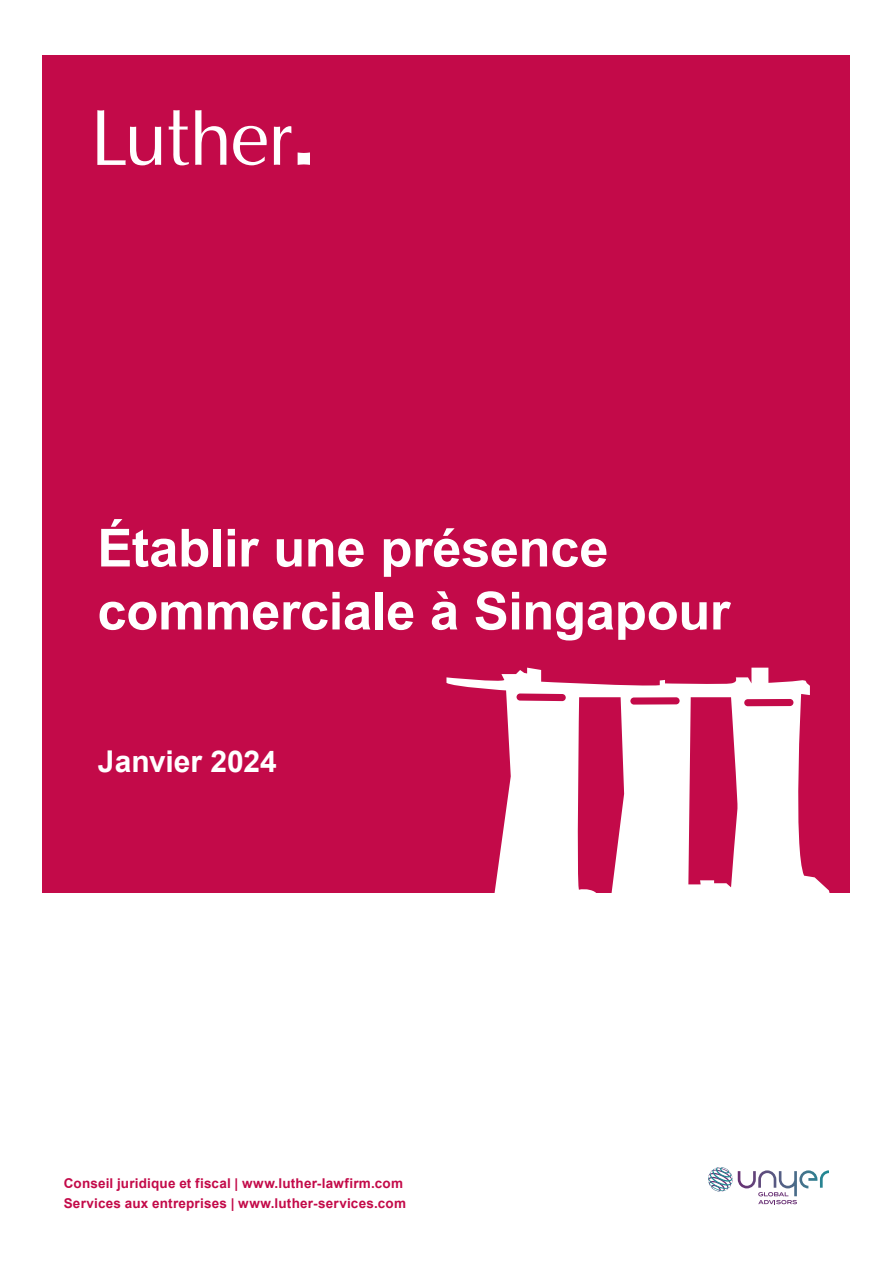
<style>
.page{position:relative;width:893px;height:1263px;background:#fff}
.page>*{position:absolute;margin:0;border:0;box-sizing:border-box;transform-origin:0 0}
.t1{font:700 52.5px/63px "Arial";letter-spacing:-.005em;color:#fff}
.t2{font:700 30px "Arial";color:#fff}
.t3{font:700 13.5px/20.2px "Arial";letter-spacing:.015em;color:#c30a49}
</style>
<div class="page">
<div style="left:43px;top:55px;width:807px;height:838px;background:#c30a49"></div>
<svg style="left:446px;top:668px;width:384px;height:225px;fill:#fff"></svg>
<svg style="left:298px;top:152px;width:12px;height:13px"></svg>
<svg style="left:97px;top:110px;width:170px;height:55px"></svg>
<svg style="left:274px;top:126px;width:17px;height:39px"></svg>
<svg style="left:708px;top:1167px;width:121px;height:37px"></svg>
<h1 class="t1" style="left:97px;top:517px;width:634px">Établir une présence commerciale à Singapour</h1>
<h2 class="t2" style="left:98px;top:740px;width:181px">Janvier 2024</h2>
<p class="t3" style="left:64px;top:1173px;width:344px">Conseil juridique et fiscal | www.luther-lawfirm.com<br>Services aux entreprises | www.luther-services.com</p>
</div>
